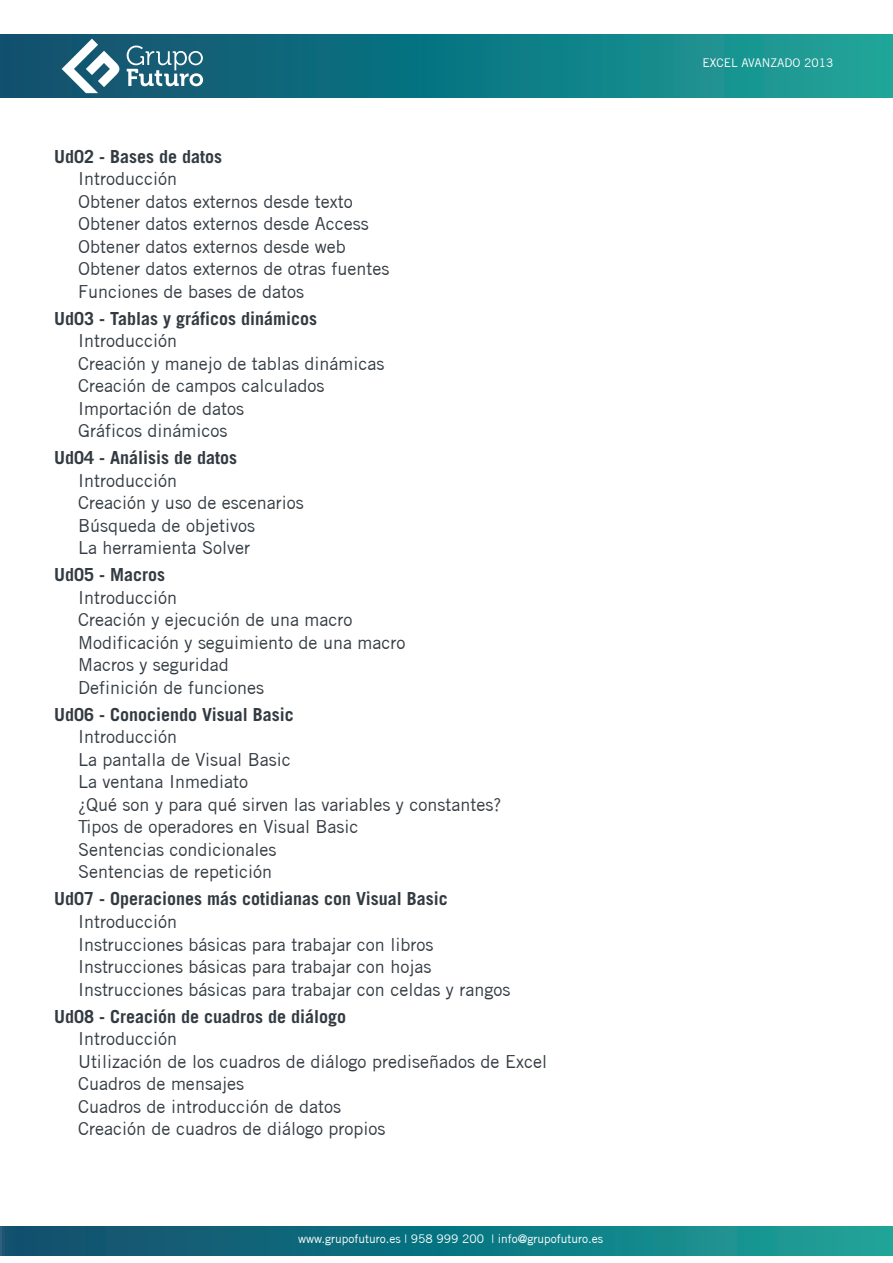
<style>
.page{position:relative;width:893px;height:1263px;background:#fff}
.page>*{position:absolute;margin:0;border:0;box-sizing:border-box;transform-origin:0 0}
._1__PUNTO_CONTENIDOS{font:18px "Trade Gothic";color:#333b42}
.BLOQUES_TITULOS_TEMA{font:700 18px "Trade Gothic";color:#333b42}
.t1{font:12px "Trade Gothic";color:#fff}
</style>
<div class="page">
<svg style="left:0;top:35px;width:892px;height:62px;background:#127b84"></svg>
<svg style="left:127px;top:46px;width:76px;height:40px"></svg>
<svg style="left:62px;top:39px;width:57px;height:54px"></svg>
<svg style="left:0;top:1227px;width:893px;height:29px;background:#127682"></svg>
<p class="BLOQUES_TITULOS_TEMA" style="left:54px;top:145px;width:170px">Ud02 - Bases de datos</p>
<p class="_1__PUNTO_CONTENIDOS" style="left:78px;top:168px;width:101px">Introducción</p>
<p class="_1__PUNTO_CONTENIDOS" style="left:78px;top:191px;width:276px">Obtener datos externos desde texto</p>
<p class="_1__PUNTO_CONTENIDOS" style="left:78px;top:213px;width:292px">Obtener datos externos desde Access</p>
<p class="_1__PUNTO_CONTENIDOS" style="left:78px;top:236px;width:269px">Obtener datos externos desde web</p>
<p class="_1__PUNTO_CONTENIDOS" style="left:78px;top:258px;width:313px">Obtener datos externos de otras fuentes</p>
<p class="_1__PUNTO_CONTENIDOS" style="left:78px;top:281px;width:227px">Funciones de bases de datos</p>
<p class="BLOQUES_TITULOS_TEMA" style="left:54px;top:307px;width:265px">Ud03 - Tablas y gráficos dinámicos</p>
<p class="_1__PUNTO_CONTENIDOS" style="left:78px;top:330px;width:101px">Introducción</p>
<p class="_1__PUNTO_CONTENIDOS" style="left:78px;top:353px;width:308px">Creación y manejo de tablas dinámicas</p>
<p class="_1__PUNTO_CONTENIDOS" style="left:78px;top:375px;width:248px">Creación de campos calculados</p>
<p class="_1__PUNTO_CONTENIDOS" style="left:78px;top:398px;width:167px">Importación de datos</p>
<p class="_1__PUNTO_CONTENIDOS" style="left:78px;top:420px;width:151px">Gráficos dinámicos</p>
<p class="BLOQUES_TITULOS_TEMA" style="left:54px;top:447px;width:185px">Ud04 - Análisis de datos</p>
<p class="_1__PUNTO_CONTENIDOS" style="left:78px;top:470px;width:101px">Introducción</p>
<p class="_1__PUNTO_CONTENIDOS" style="left:78px;top:492px;width:227px">Creación y uso de escenarios</p>
<p class="_1__PUNTO_CONTENIDOS" style="left:78px;top:515px;width:179px">Búsqueda de objetivos</p>
<p class="_1__PUNTO_CONTENIDOS" style="left:78px;top:537px;width:173px">La herramienta Solver</p>
<p class="BLOQUES_TITULOS_TEMA" style="left:54px;top:564px;width:113px">Ud05 - Macros</p>
<p class="_1__PUNTO_CONTENIDOS" style="left:78px;top:587px;width:101px">Introducción</p>
<p class="_1__PUNTO_CONTENIDOS" style="left:78px;top:609px;width:276px">Creación y ejecución de una macro</p>
<p class="_1__PUNTO_CONTENIDOS" style="left:78px;top:632px;width:329px">Modificación y seguimiento de una macro</p>
<p class="_1__PUNTO_CONTENIDOS" style="left:78px;top:654px;width:152px">Macros y seguridad</p>
<p class="_1__PUNTO_CONTENIDOS" style="left:78px;top:677px;width:188px">Definición de funciones</p>
<p class="BLOQUES_TITULOS_TEMA" style="left:54px;top:703px;width:241px">Ud06 - Conociendo Visual Basic</p>
<p class="_1__PUNTO_CONTENIDOS" style="left:78px;top:726px;width:101px">Introducción</p>
<p class="_1__PUNTO_CONTENIDOS" style="left:78px;top:749px;width:214px">La pantalla de Visual Basic</p>
<p class="_1__PUNTO_CONTENIDOS" style="left:78px;top:771px;width:171px">La ventana Inmediato</p>
<p class="_1__PUNTO_CONTENIDOS" style="left:78px;top:794px;width:425px">¿Qué son y para qué sirven las variables y constantes?</p>
<p class="_1__PUNTO_CONTENIDOS" style="left:78px;top:816px;width:282px">Tipos de operadores en Visual Basic</p>
<p class="_1__PUNTO_CONTENIDOS" style="left:78px;top:839px;width:200px">Sentencias condicionales</p>
<p class="_1__PUNTO_CONTENIDOS" style="left:78px;top:861px;width:196px">Sentencias de repetición</p>
<p class="BLOQUES_TITULOS_TEMA" style="left:54px;top:888px;width:395px">Ud07 - Operaciones más cotidianas con Visual Basic</p>
<p class="_1__PUNTO_CONTENIDOS" style="left:78px;top:911px;width:101px">Introducción</p>
<p class="_1__PUNTO_CONTENIDOS" style="left:78px;top:933px;width:357px">Instrucciones básicas para trabajar con libros</p>
<p class="_1__PUNTO_CONTENIDOS" style="left:78px;top:956px;width:355px">Instrucciones básicas para trabajar con hojas</p>
<p class="_1__PUNTO_CONTENIDOS" style="left:78px;top:978px;width:434px">Instrucciones básicas para trabajar con celdas y rangos</p>
<p class="BLOQUES_TITULOS_TEMA" style="left:54px;top:1005px;width:294px">Ud08 - Creación de cuadros de diálogo</p>
<p class="_1__PUNTO_CONTENIDOS" style="left:78px;top:1028px;width:101px">Introducción</p>
<p class="_1__PUNTO_CONTENIDOS" style="left:78px;top:1050px;width:470px">Utilización de los cuadros de diálogo prediseñados de Excel</p>
<p class="_1__PUNTO_CONTENIDOS" style="left:78px;top:1073px;width:167px">Cuadros de mensajes</p>
<p class="_1__PUNTO_CONTENIDOS" style="left:78px;top:1095px;width:264px">Cuadros de introducción de datos</p>
<p class="_1__PUNTO_CONTENIDOS" style="left:78px;top:1118px;width:309px">Creación de cuadros de diálogo propios</p>
<p class="t1" style="left:298px;top:1231px;width:306px">www.grupofuturo.es | 958 999 200 | info@grupofuturo.es</p>
<p class="t1" style="left:702px;top:56px;width:132px">EXCEL AVANZADO 2013</p>
</div>
